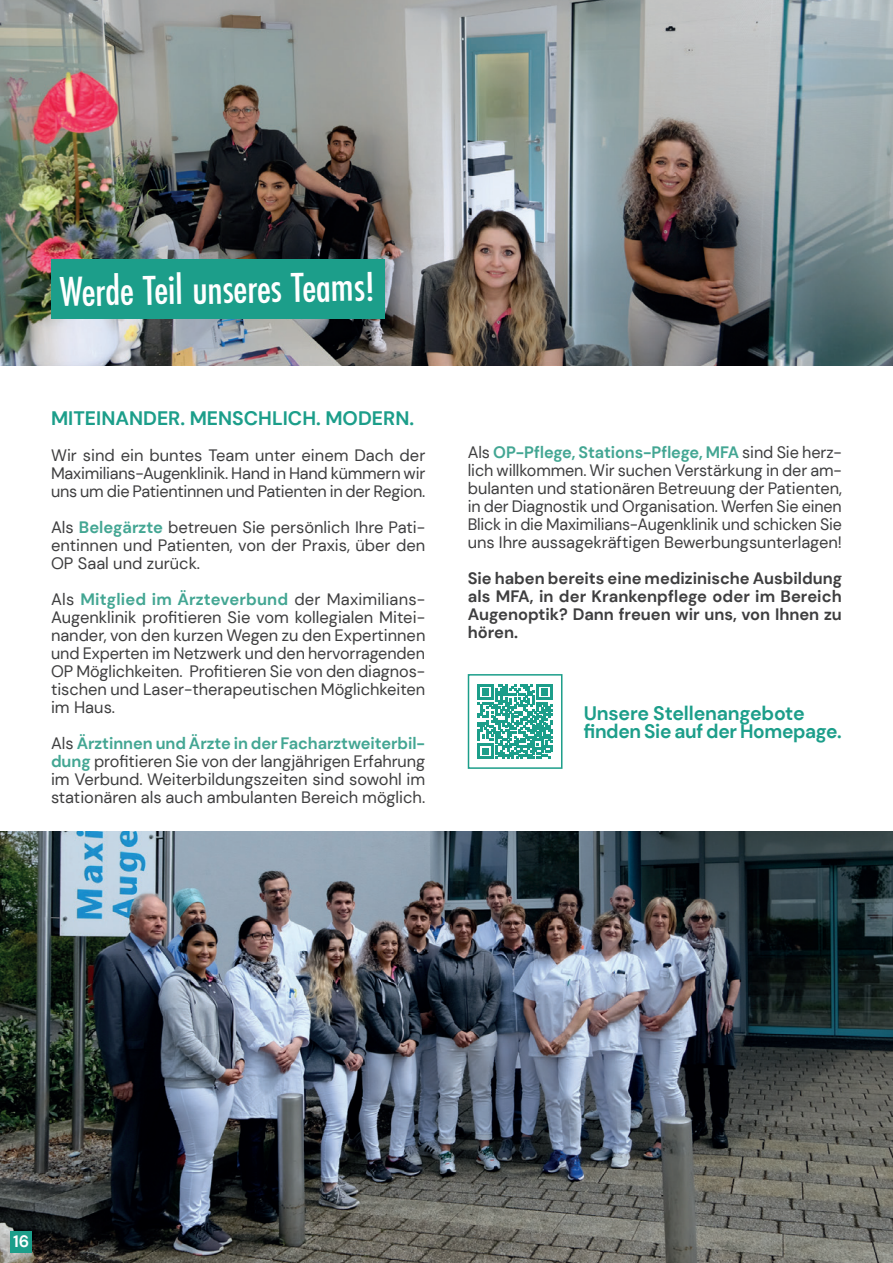
<style>
.page{position:relative;width:893px;height:1263px;background:#fff}
.page>*{position:absolute;margin:0;border:0;box-sizing:border-box;transform-origin:0 0}
.t1{font:500 43.5px "Futura PT Cond";color:#fff}
.t2{font:700 19.5px "DM Sans";letter-spacing:-.01em;color:#1c9e8a}
.t3{font:16.5px/18px "DM Sans";color:#3e3e3f;text-align:justify}
.t4{font:700 16.5px/18px "DM Sans";color:#3e3e3f;text-align:justify}
.t5{font:700 16.5px "DM Sans";color:#fff}
.s1{font-weight:700;color:#43a693}
</style>
<div class="page">
<img style="left:0;top:832px;width:893px;height:431px">
<img style="left:0;top:0;width:893px;height:365px">
<div style="left:51px;top:260px;width:333px;height:59px;background:#1c9e8a"></div>
<svg style="left:478px;top:684px;width:75px;height:75px"></svg>
<div style="left:468px;top:674px;width:94px;height:95px;border:2px solid #1c9e8a"></div>
<div style="left:11px;top:1231px;width:21px;height:21px;background:#1c9e8a"></div>
<p class="t1" style="left:59px;top:266px;width:317px;rotate:-1deg">Werde Teil unseres Teams!</p>
<p class="t2" style="left:51px;top:406px;width:365px">MITEINANDER. MENSCHLICH. MODERN.</p>
<p class="t3" style="left:51px;top:446px;width:376px">Wir sind ein buntes Team unter einem Dach der Maximilians-Augenklinik. Hand in Hand kümmern wir uns um die Patientinnen und Patienten in der Region.</p>
<p class="t3" style="left:51px;top:518px;width:376px">Als <span class="s1">Belegärzte</span> betreuen Sie persönlich Ihre Pati&shy;entinnen und Patienten, von der Praxis, über den OP Saal und zurück.</p>
<p class="t3" style="left:51px;top:590px;width:376px">Als <span class="s1">Mitglied im Ärzteverbund</span> der Maximilians-Augenklinik profitieren Sie vom kollegialen Mitei&shy;nander, von den kurzen Wegen zu den Expertinnen und Experten im Netzwerk und den hervorragenden OP Möglichkeiten. Profitieren Sie von den diagnos&shy;tischen und Laser-therapeutischen Möglichkeiten im Haus.</p>
<p class="t3" style="left:51px;top:734px;width:376px">Als <span class="s1">Ärztinnen und Ärzte in der Facharztweiterbil&shy;dung</span> profitieren Sie von der langjährigen Erfahrung im Verbund. Weiterbildungszeiten sind sowohl im stationären als auch ambulanten Bereich möglich.</p>
<p class="t3" style="left:468px;top:443px;width:376px">Als <span class="s1">OP-Pflege, Stations-Pflege, MFA</span> sind Sie herz&shy;lich willkommen. Wir suchen Verstärkung in der am&shy;bulanten und stationären Betreuung der Patienten, in der Diagnostik und Organisation. Werfen Sie einen Blick in die Maximilians-Augenklinik und schicken Sie uns Ihre aussagekräftigen Bewerbungsunterlagen!</p>
<p class="t4" style="left:468px;top:569px;width:376px">Sie haben bereits eine medizinische Ausbildung als MFA, in der Krankenpflege oder im Bereich Augenoptik? Dann freuen wir uns, von Ihnen zu hören.</p>
<p class="t2" style="left:584px;top:701px;width:222px">Unsere Stellenangebote</p>
<p class="t2" style="left:584px;top:719px;width:260px">finden Sie auf der Homepage.</p>
<p class="t5" style="left:13px;top:1231px;width:17px">16</p>
</div>
